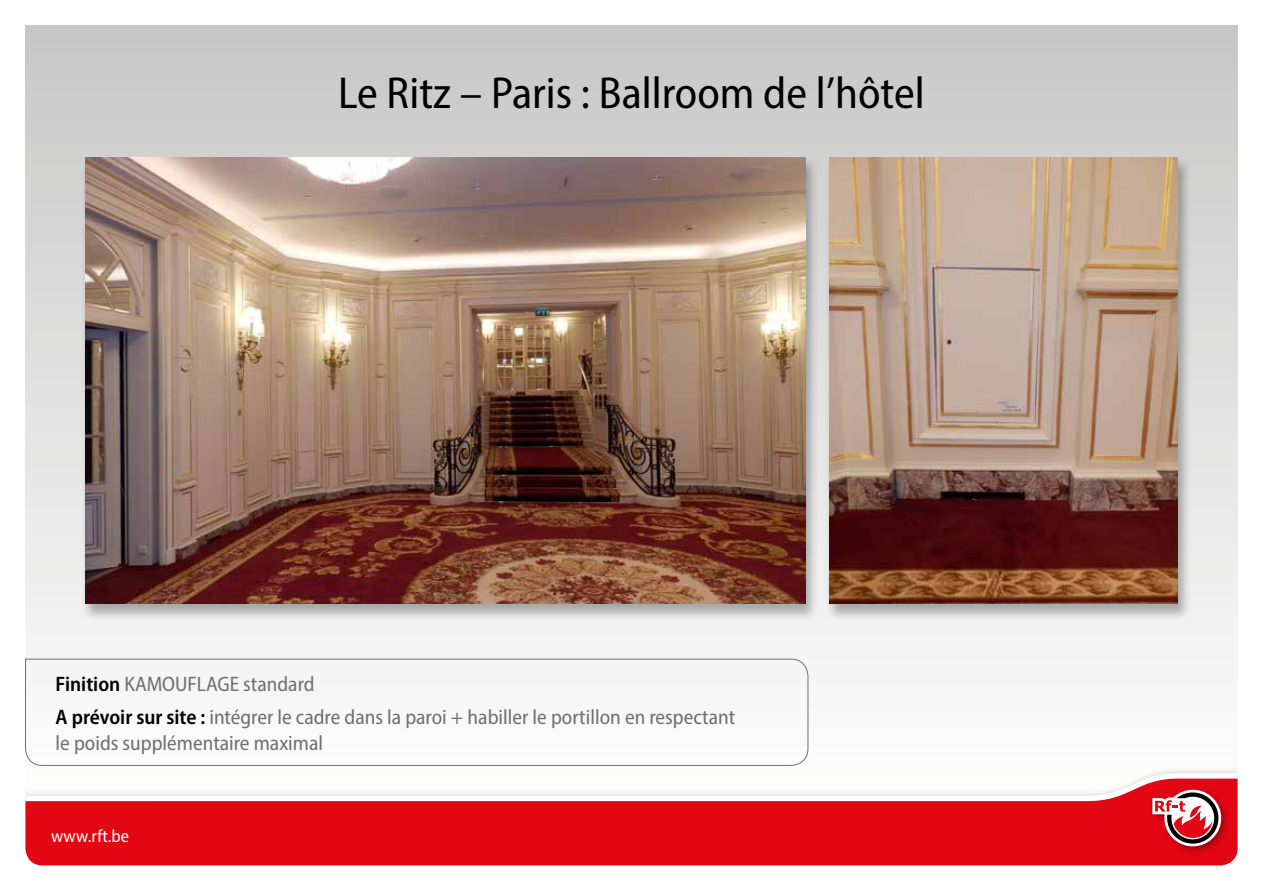
<style>
.page{position:relative;width:1263px;height:893px;background:#fff}
.page>*{position:absolute;margin:0;border:0;box-sizing:border-box;transform-origin:0 0}
.t1{font:semi-condensed 45px "Myriad Pro";color:#000}
.t2{font:semi-condensed 21px/33.8px "Myriad Pro";color:#706f6f}
.t3{font:semi-condensed 18px "Myriad Pro";letter-spacing:.015em;color:#fff}
.s1{font-weight:600;color:#000}
</style>
<div class="page">
<div style="left:26px;top:26px;width:1211px;height:790px;background:linear-gradient(to bottom,#c7c7c7,#fff)"></div>
<img style="left:26px;top:767px;width:1211px;height:6px">
<svg style="left:26px;top:773px;width:1211px;height:6px"></svg>
<svg style="left:26px;top:779px;width:1211px;height:86px;fill:#e30613"></svg>
<img style="left:1147px;top:784px;width:85px;height:73px">
<svg style="left:1149px;top:784px;width:82px;height:65px"></svg>
<div style="left:824px;top:157px;width:367px;height:464px;background:#000;opacity:.3"></div>
<img style="left:829px;top:157px;width:349px;height:447px">
<div style="left:80px;top:157px;width:739px;height:464px;background:#000;opacity:.3"></div>
<img style="left:85px;top:157px;width:721px;height:447px">
<svg style="left:25px;top:658px;width:784px;height:108px"></svg>
<h1 class="t1" style="left:338px;top:66px;width:588px">Le Ritz – Paris : Ballroom de l’hôtel</h1>
<p class="t2" style="left:56px;top:666px;width:681px"><span class="s1">Finition</span> KAMOUFLAGE standard<br><span class="s1">A prévoir sur site :</span> intégrer le cadre dans la paroi + habiller le portillon en respectant</p>
<p class="t2" style="left:56px;top:725px;width:269px">le poids supplémentaire maximal</p>
<p class="t3" style="left:51px;top:825px;width:80px">www.rft.be</p>
</div>
